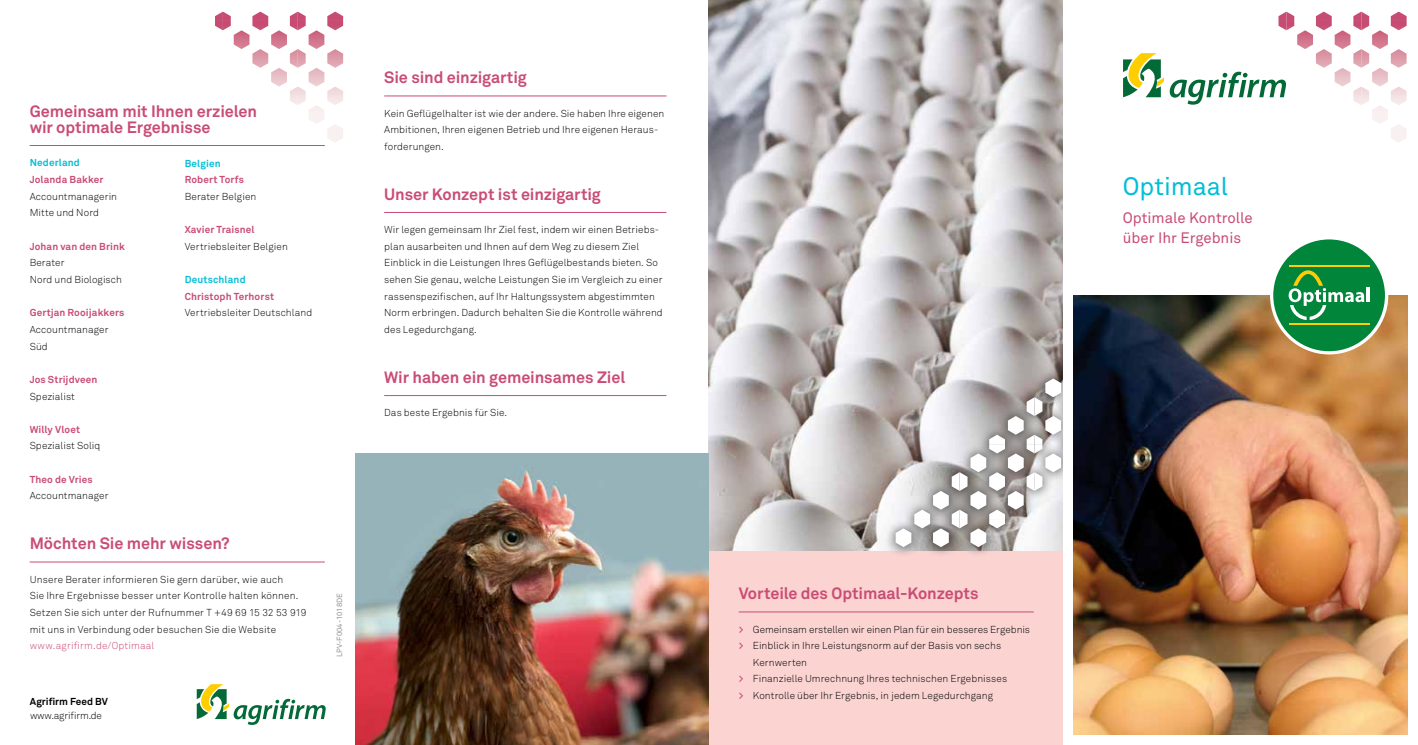
<style>
.page{position:relative;width:1418px;height:745px;background:#fff}
.page>*{position:absolute;margin:0;border:0;box-sizing:border-box;transform-origin:0 0}
.t1{font:25px "Akkurat Pro";color:#03bed7}
.t2{font:700 16.25px/16.2px "Akkurat Pro";letter-spacing:-.005em;color:#c94c75}
.t3{font:15px/20px "Akkurat Pro";color:#c94c75}
.t4{font:300 10px/16.6px "Akkurat Pro";letter-spacing:.01em;color:#000}
.t5{font:700 10px "Akkurat Pro";letter-spacing:.015em;color:#c94c75}
.t6{font:700 10px "Akkurat Pro";letter-spacing:.015em;color:#03bed7}
.t7{font:300 10px "Akkurat Pro";letter-spacing:.02em;color:#c94c75}
.t8{font:300 10px "Akkurat Pro";letter-spacing:-.02em;color:#000}
.t9{font:700 10px "Akkurat Pro";color:#000}
.t10{font:7.5px "Akkurat Pro";color:#939598}
.s1{font-weight:700;color:#c94c75}
</style>
<div class="page">
<img style="left:709px;top:0;width:354px;height:551px">
<hr style="left:384px;top:96px;width:282px;height:1px;background:#c94c75">
<hr style="left:384px;top:212px;width:282px;height:1px;background:#c94c75">
<hr style="left:384px;top:395px;width:282px;height:1px;background:#c94c75">
<svg style="left:1169px;top:72px;width:90px;height:33px"></svg>
<svg style="left:1123px;top:53px;width:40px;height:44px"></svg>
<svg style="left:197px;top:684px;width:129px;height:40px"></svg>
<img style="left:1259px;top:16px;width:148px;height:85px">
<svg style="left:1353px;top:96px;width:8px;height:9px"></svg>
<img style="left:1361px;top:96px;width:45px;height:46px">
<img style="left:1286px;top:12px;width:120px;height:84px">
<svg style="left:1278px;top:12px;width:8px;height:18px"></svg>
<svg style="left:290px;top:96px;width:8px;height:9px"></svg>
<img style="left:298px;top:96px;width:45px;height:46px">
<img style="left:223px;top:12px;width:120px;height:84px">
<svg style="left:215px;top:12px;width:8px;height:18px"></svg>
<hr style="left:30px;top:145px;width:295px;height:1px;background:#c94c75">
<img style="left:355px;top:453px;width:354px;height:291px">
<hr style="left:30px;top:561px;width:295px;height:1px;background:#c94c75">
<div style="left:709px;top:551px;width:354px;height:193px;background:#fbd4d2"></div>
<hr style="left:738px;top:611px;width:295px;height:1px;background:#c94c75">
<div style="left:883px;top:330px;width:227px;height:227px;background:#000;opacity:.75"></div>
<svg style="left:884px;top:341px;width:179px;height:205px"></svg>
<div style="left:1063px;top:0;width:10px;height:744px;background:#fff"></div>
<img style="left:1073px;top:295px;width:334px;height:439px">
<svg style="left:1269px;top:236px;width:119px;height:118px"></svg>
<div style="left:1273px;top:239px;width:111px;height:112px;background:#00853a;border-radius:50%"></div>
<hr style="left:1288px;top:266px;width:81px;height:1px;background:#ffcb05">
<hr style="left:1288px;top:323px;width:81px;height:1px;background:#ffcb05">
<hr style="left:1366px;top:288px;width:3px;height:14px;background:#fff">
<svg style="left:1288px;top:270px;width:76px;height:50px"></svg>
<h2 class="t2" style="left:30px;top:102px;width:229px">Gemeinsam mit Ihnen erzielen wir optimale Ergebnisse</h2>
<p class="t6" style="left:30px;top:157px;width:52px">Nederland</p>
<p class="t5" style="left:30px;top:173px;width:75px">Jolanda Bakker</p>
<p class="t4" style="left:30px;top:188px;width:89px">Accountmanagerin<br>Mitte und Nord</p>
<p class="t5" style="left:30px;top:240px;width:97px">Johan van den Brink</p>
<p class="t4" style="left:30px;top:254px;width:94px">Berater<br>Nord und Biologisch</p>
<p class="t5" style="left:30px;top:306px;width:96px">Gertjan Rooijakkers</p>
<p class="t4" style="left:30px;top:321px;width:80px">Accountmanager<br>Süd</p>
<p class="t5" style="left:30px;top:373px;width:69px">Jos Strijdveen</p>
<p class="t4" style="left:30px;top:387px;width:47px">Spezialist</p>
<p class="t5" style="left:30px;top:423px;width:52px">Willy Vloet</p>
<p class="t4" style="left:30px;top:437px;width:72px">Spezialist Soliq</p>
<p class="t5" style="left:30px;top:472px;width:65px">Theo de Vries</p>
<p class="t4" style="left:30px;top:487px;width:80px">Accountmanager</p>
<p class="t6" style="left:185px;top:157px;width:37px">Belgien</p>
<p class="t5" style="left:185px;top:173px;width:61px">Robert Torfs</p>
<p class="t4" style="left:185px;top:188px;width:73px">Berater Belgien</p>
<p class="t5" style="left:185px;top:223px;width:71px">Xavier Traisnel</p>
<p class="t4" style="left:185px;top:238px;width:105px">Vertriebsleiter Belgien</p>
<p class="t6" style="left:185px;top:273px;width:62px">Deutschland</p>
<p class="t5" style="left:185px;top:290px;width:91px">Christoph Terhorst</p>
<p class="t4" style="left:185px;top:304px;width:129px">Vertriebsleiter Deutschland</p>
<h2 class="t2" style="left:30px;top:535px;width:202px">Möchten Sie mehr wissen?</h2>
<p class="t4" style="left:30px;top:570px;width:278px">Unsere Berater informieren Sie gern darüber, wie auch<br>Sie Ihre Ergebnisse besser unter Kontrolle halten können.<br>Setzen Sie sich unter der Rufnummer T +49 69 15 32 53 919 mit uns in Verbindung oder besuchen Sie die Website</p>
<p class="t7" style="left:30px;top:639px;width:126px">www.agrifirm.de/Optimaal</p>
<p class="t9" style="left:30px;top:695px;width:79px">Agrifirm Feed BV</p>
<p class="t8" style="left:30px;top:709px;width:73px">www.agrifirm.de</p>
<p class="t10" style="left:335px;top:656px;width:65px;rotate:-90deg">LPV-F004-1018DE</p>
<h2 class="t2" style="left:384px;top:69px;width:144px">Sie sind einzigartig</h2>
<p class="t4" style="left:384px;top:105px;width:282px">Kein Geflügelhalter ist wie der andere. Sie haben Ihre eigenen<br>Ambitionen, Ihren eigenen Betrieb und Ihre eigenen Heraus&shy;forderungen.</p>
<h2 class="t2" style="left:384px;top:185px;width:218px">Unser Konzept ist einzigartig</h2>
<p class="t4" style="left:384px;top:221px;width:280px">Wir legen gemeinsam Ihr Ziel fest, indem wir einen Betriebs&shy;plan ausarbeiten und Ihnen auf dem Weg zu diesem Ziel Einblick in die Leistungen Ihres Geflügelbestands bieten. So sehen Sie genau, welche Leistungen Sie im Vergleich zu einer rassenspezifischen, auf Ihr Haltungssystem abgestimmten Norm erbringen. Dadurch behalten Sie die Kontrolle während des Legedurchgang.</p>
<h2 class="t2" style="left:384px;top:368px;width:242px">Wir haben ein gemeinsames Ziel</h2>
<p class="t4" style="left:384px;top:404px;width:125px">Das beste Ergebnis für Sie.</p>
<h2 class="t2" style="left:738px;top:584px;width:241px">Vorteile des Optimaal-Konzepts</h2>
<p class="t4" style="left:738px;top:620px;width:293px"><span class="s1">&gt;</span> Gemeinsam erstellen wir einen Plan für ein besseres Ergebnis</p>
<p class="t4" style="left:738px;top:637px;width:264px"><span class="s1">&gt;</span> Einblick in Ihre Leistungsnorm auf der Basis von sechs</p>
<p class="t4" style="left:753px;top:653px;width:56px">Kernwerten</p>
<p class="t4" style="left:738px;top:670px;width:270px"><span class="s1">&gt;</span> Finanzielle Umrechnung Ihres technischen Ergebnisses</p>
<p class="t4" style="left:738px;top:686px;width:256px"><span class="s1">&gt;</span> Kontrolle über Ihr Ergebnis, in jedem Legedurchgang</p>
<h1 class="t1" style="left:1122px;top:171px;width:107px">Optimaal</h1>
<h3 class="t3" style="left:1122px;top:207px;width:131px">Optimale Kontrolle über Ihr Ergebnis</h3>
</div>
